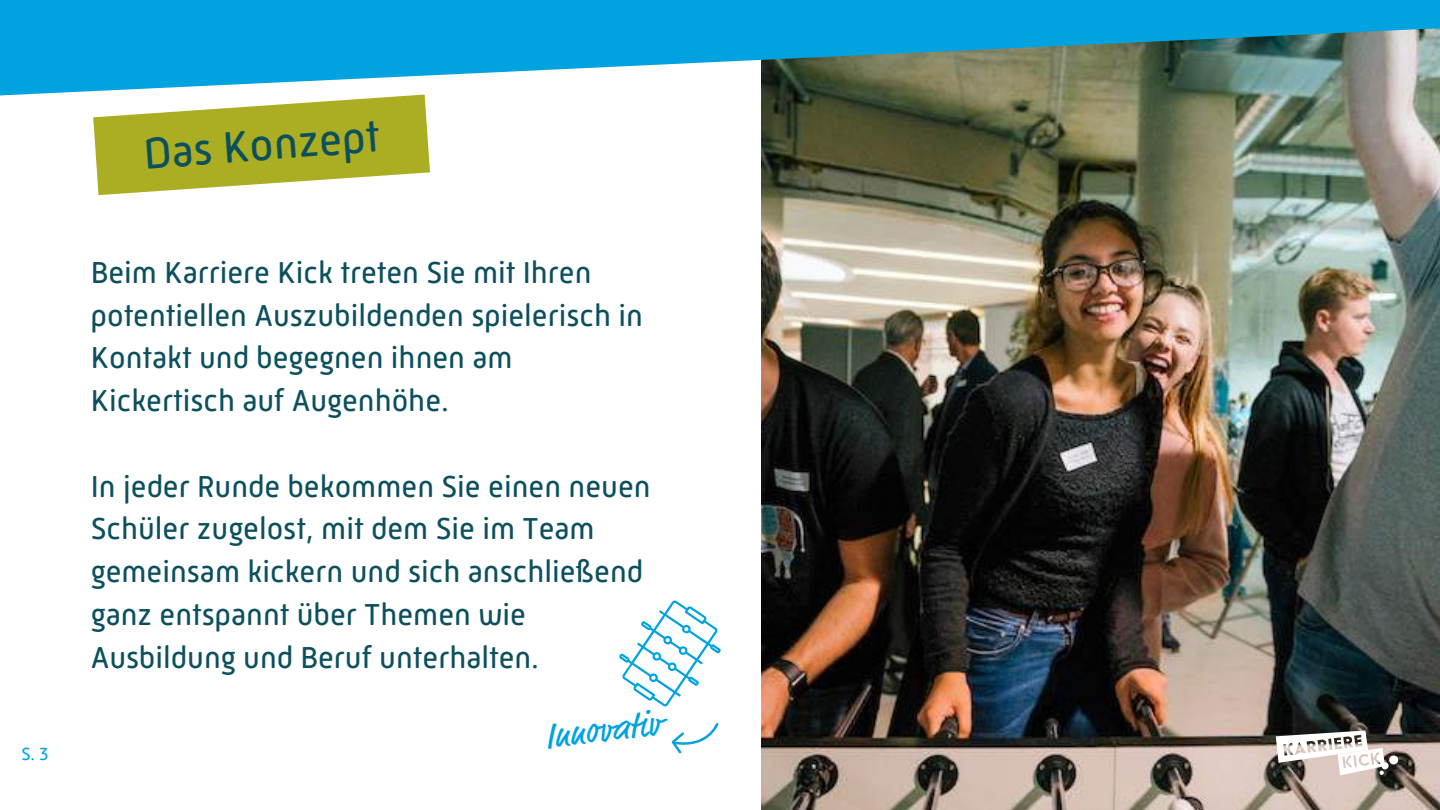
<style>
.page{position:relative;width:1440px;height:810px;background:#fff}
.page>*{position:absolute;margin:0;border:0;box-sizing:border-box;transform-origin:0 0}
.t1{font:45px "Mic 32 New Rounded";color:#0c505d}
.t2{font:36.6px "Market Pro";color:#00a3e0}
.t3{font:31px/42.8px "Mic 32 New Rounded";color:#0c505d}
.t4{font:18px "Mic 32 New Rounded";color:#00a3e0}
</style>
<div class="page">
<img style="left:761px;top:96px;width:679px;height:714px">
<svg style="left:0;top:0;width:1440px;height:96px;background:#35a2c4"></svg>
<svg style="left:93px;top:95px;width:337px;height:100px"></svg>
<svg style="left:619px;top:600px;width:102px;height:154px"></svg>
<svg style="left:1276px;top:730px;width:122px;height:45px"></svg>
<p class="t4" style="left:21px;top:743px;width:29px">S. 3</p>
<h1 class="t1" style="left:142px;top:127px;width:238px;rotate:-4deg">Das Konzept</h1>
<p class="t3" style="left:91px;top:251px;width:554px">Beim Karriere Kick treten Sie mit Ihren potentiellen Auszubildenden spielerisch in Kontakt und begegnen ihnen am Kickertisch auf Augenhöhe.</p>
<p class="t3" style="left:91px;top:465px;width:561px">In jeder Runde bekommen Sie einen neuen Schüler zugelost, mit dem Sie im Team gemeinsam kickern und sich anschließend ganz entspannt über Themen wie Ausbildung und Beruf unterhalten.</p>
<p class="t2" style="left:543px;top:719px;width:118px;rotate:-7deg">Innovativ</p>
</div>
